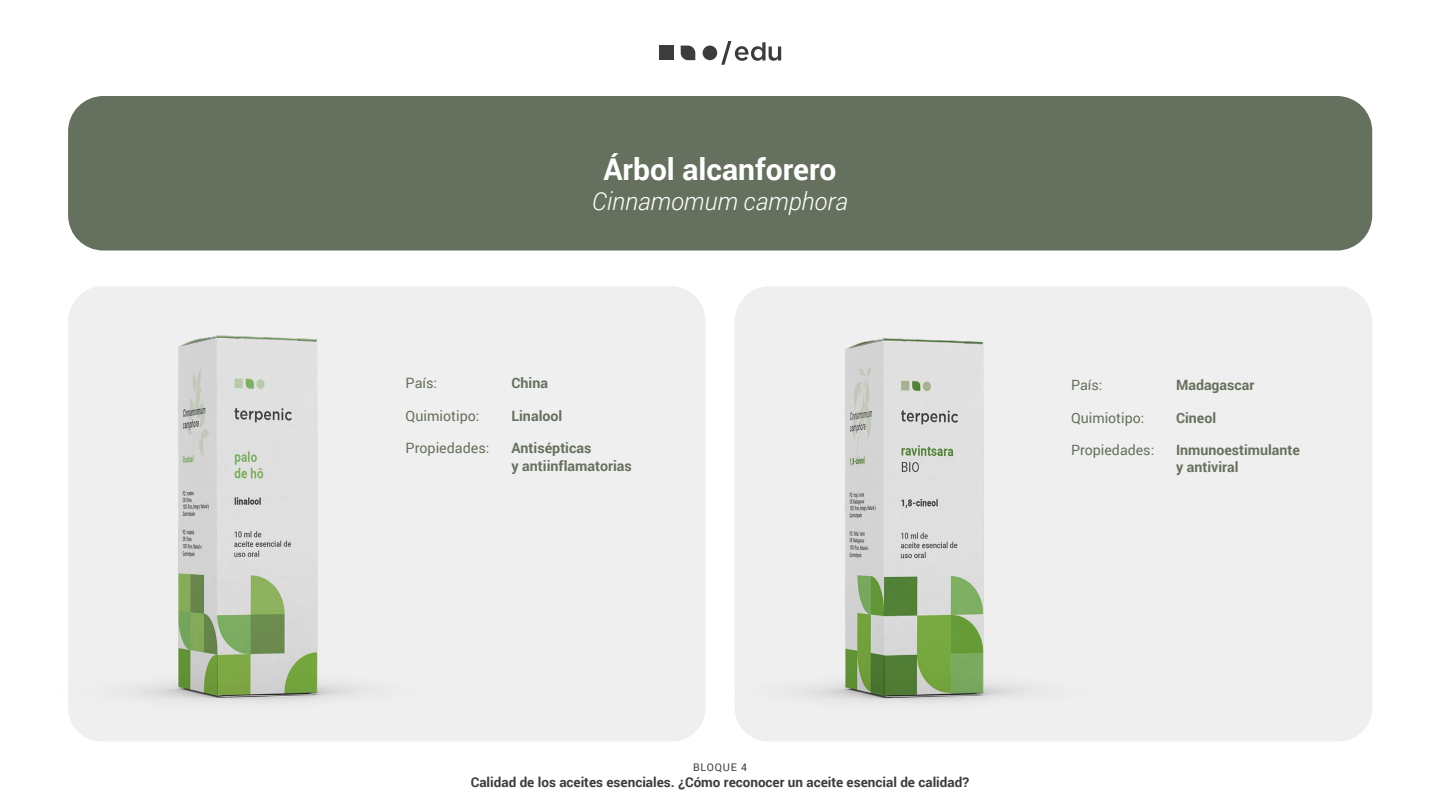
<style>
.page{position:relative;width:1440px;height:810px;background:#fff}
.page>*{position:absolute;margin:0;border:0;box-sizing:border-box;transform-origin:0 0}
.t1{font:700 30px "Roboto";color:#fff}
.t2{font:italic 300 24.75px "Roboto";color:#fff}
.t3{font:700 14.25px/17.1px "Roboto";color:#65715e}
.t4{font:14.25px "Roboto";color:#65715e}
.t5{font:700 14.17px/17px "Roboto";color:#65715e}
.t6{font:14.17px "Roboto";color:#65715e}
.t7{font:700 13.5px "Roboto";color:#3c3c3b}
.t8{font:10.5px "Roboto";letter-spacing:.075em;color:#3c3c3b}
</style>
<div class="page">
<div style="left:68px;top:286px;width:638px;height:455px;background:#f0efef;border-radius:34px"></div>
<div style="left:735px;top:286px;width:637px;height:455px;background:#f0efef;border-radius:34px"></div>
<div style="left:659px;top:46px;width:14px;height:14px;background:#3c3c3b"></div>
<div style="left:703px;top:46px;width:14px;height:14px;background:#3c3c3b;border-radius:50%"></div>
<svg style="left:681px;top:46px;width:14px;height:14px"></svg>
<svg style="left:721px;top:41px;width:60px;height:24px"></svg>
<img style="left:68px;top:286px;width:295px;height:455px">
<img style="left:690px;top:291px;width:338px;height:450px">
<div style="left:68px;top:96px;width:1304px;height:155px;background:#65715e;border-radius:35px"></div>
<h1 class="t1" style="left:603px;top:149px;width:235px">Árbol alcanforero</h1>
<h2 class="t2" style="left:592px;top:184px;width:258px">Cinnamomum camphora</h2>
<p class="t4" style="left:406px;top:373px;width:33px">País:</p>
<p class="t4" style="left:406px;top:406px;width:75px">Quimiotipo:</p>
<p class="t4" style="left:406px;top:438px;width:85px">Propiedades:</p>
<p class="t3" style="left:511px;top:374px;width:38px">China</p>
<p class="t3" style="left:511px;top:407px;width:52px">Linalool</p>
<p class="t3" style="left:511px;top:439px;width:122px">Antisépticas<br>y antiinflamatorias</p>
<p class="t6" style="left:1071px;top:375px;width:33px">País:</p>
<p class="t6" style="left:1071px;top:408px;width:75px">Quimiotipo:</p>
<p class="t6" style="left:1071px;top:440px;width:85px">Propiedades:</p>
<p class="t5" style="left:1176px;top:376px;width:80px">Madagascar</p>
<p class="t5" style="left:1176px;top:409px;width:42px">Cineol</p>
<p class="t5" style="left:1176px;top:441px;width:125px">Inmunoestimulante y antiviral</p>
<p class="t8" style="left:693px;top:760px;width:55px">BLOQUE 4</p>
<p class="t7" style="left:471px;top:772px;width:500px">Calidad de los aceites esenciales. ¿Cómo reconocer un aceite esencial de calidad?</p>
</div>
